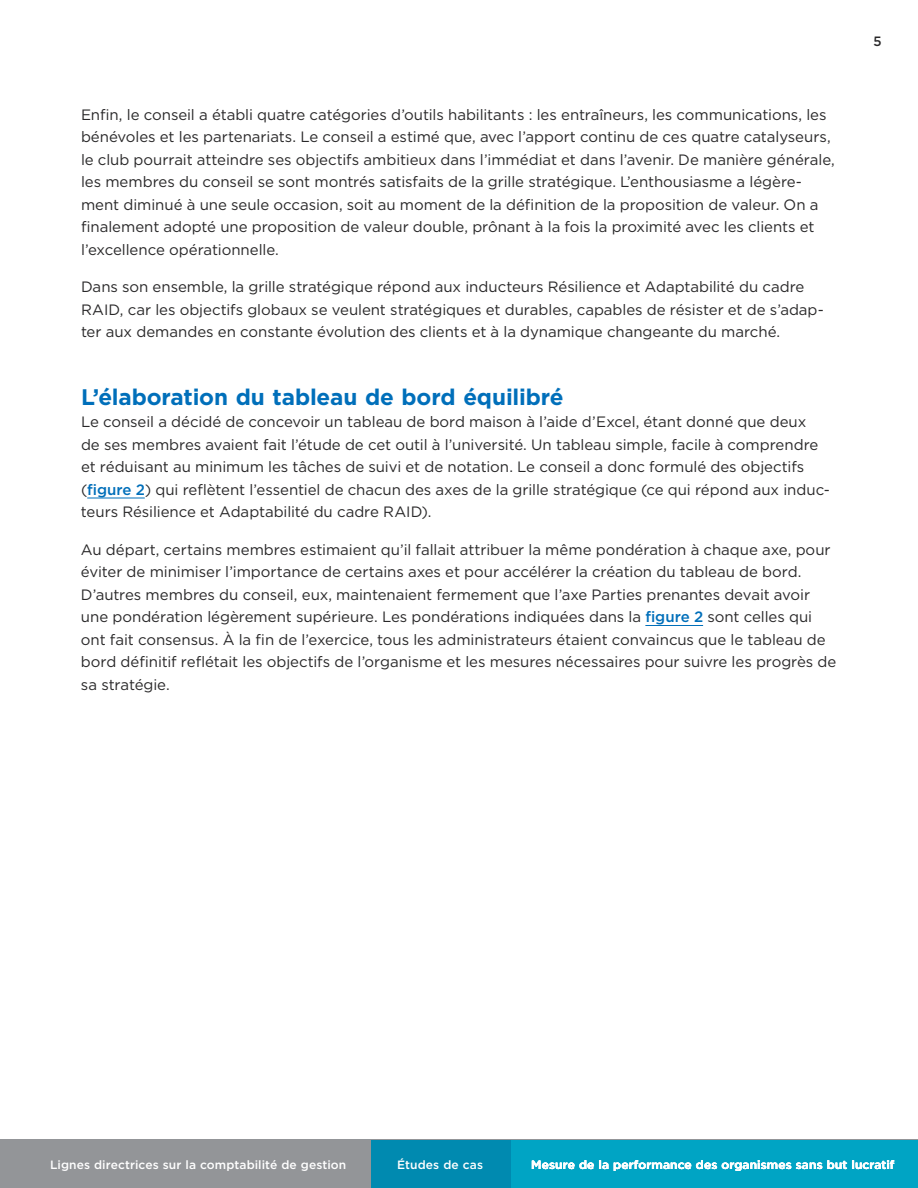
<style>
.page{position:relative;width:918px;height:1188px;background:#fff}
.page>*{position:absolute;margin:0;border:0;box-sizing:border-box;transform-origin:0 0}
.t1{font:700 22.5px "Gotham";letter-spacing:-.005em;color:#006fba}
.t2{font:15px/22.5px "Gotham";letter-spacing:-.005em;color:#292829}
.t3{font:500 13.5px "Gotham";color:#292829}
.t4{font:500 12px "Gotham";letter-spacing:.005em;color:#fff}
.s1{font-weight:500;color:#006fba}
</style>
<div class="page">
<div style="left:0;top:1140px;width:918px;height:48px;background:#939598"></div>
<div style="left:371px;top:1140px;width:547px;height:48px;background:#008ab0"></div>
<div style="left:511px;top:1140px;width:407px;height:48px;background:#00a4c4"></div>
<hr style="left:87px;top:498px;width:58px;height:1px;background:#006fba">
<hr style="left:645px;top:625px;width:58px;height:1px;background:#006fba">
<p class="t2" style="left:81px;top:103px;width:755px">Enfin, le conseil a établi quatre catégories d’outils habilitants : les entraîneurs, les communications, les bénévoles et les partenariats. Le conseil a estimé que, avec l’apport continu de ces quatre catalyseurs, le club pourrait atteindre ses objectifs ambitieux dans l’immédiat et dans l’avenir. De manière générale, les membres du conseil se sont montrés satisfaits de la grille stratégique. L’enthousiasme a légère&shy;ment diminué à une seule occasion, soit au moment de la définition de la proposition de valeur. On a finalement adopté une proposition de valeur double, prônant à la fois la proximité avec les clients et l’excellence opérationnelle.</p>
<p class="t2" style="left:81px;top:276px;width:744px">Dans son ensemble, la grille stratégique répond aux inducteurs Résilience et Adaptabilité du cadre<br>RAID, car les objectifs globaux se veulent stratégiques et durables, capables de résister et de s’adap&shy;ter aux demandes en constante évolution des clients et à la dynamique changeante du marché.</p>
<h3 class="t1" style="left:81px;top:382px;width:484px">L’élaboration du tableau de bord équilibré</h3>
<p class="t2" style="left:81px;top:411px;width:750px">Le conseil a décidé de concevoir un tableau de bord maison à l’aide d’Excel, étant donné que deux<br>de ses membres avaient fait l’étude de cet outil à l’université. Un tableau simple, facile à comprendre et réduisant au minimum les tâches de suivi et de notation. Le conseil a donc formulé des objectifs (<span class="s1">figure 2</span>) qui reflètent l’essentiel de chacun des axes de la grille stratégique (ce qui répond aux induc&shy;teurs Résilience et Adaptabilité du cadre RAID).</p>
<p class="t2" style="left:81px;top:538px;width:757px">Au départ, certains membres estimaient qu’il fallait attribuer la même pondération à chaque axe, pour éviter de minimiser l’importance de certains axes et pour accélérer la création du tableau de bord.<br>D’autres membres du conseil, eux, maintenaient fermement que l’axe Parties prenantes devait avoir une pondération légèrement supérieure. Les pondérations indiquées dans la <span class="s1">figure 2</span> sont celles qui ont fait consensus. À la fin de l’exercice, tous les administrateurs étaient convaincus que le tableau de bord définitif reflétait les objectifs de l’organisme et les mesures nécessaires pour suivre les progrès de sa stratégie.</p>
<p class="t3" style="left:873px;top:32px;width:10px">5</p>
<p class="t4" style="left:50px;top:1157px;width:298px">Lignes directrices sur la comptabilité de gestion</p>
<p class="t4" style="left:397px;top:1157px;width:87px">Études de cas</p>
<p class="t4" style="left:531px;top:1157px;width:365px">Mesure de la performance des organismes sans but lucratif</p>
</div>
